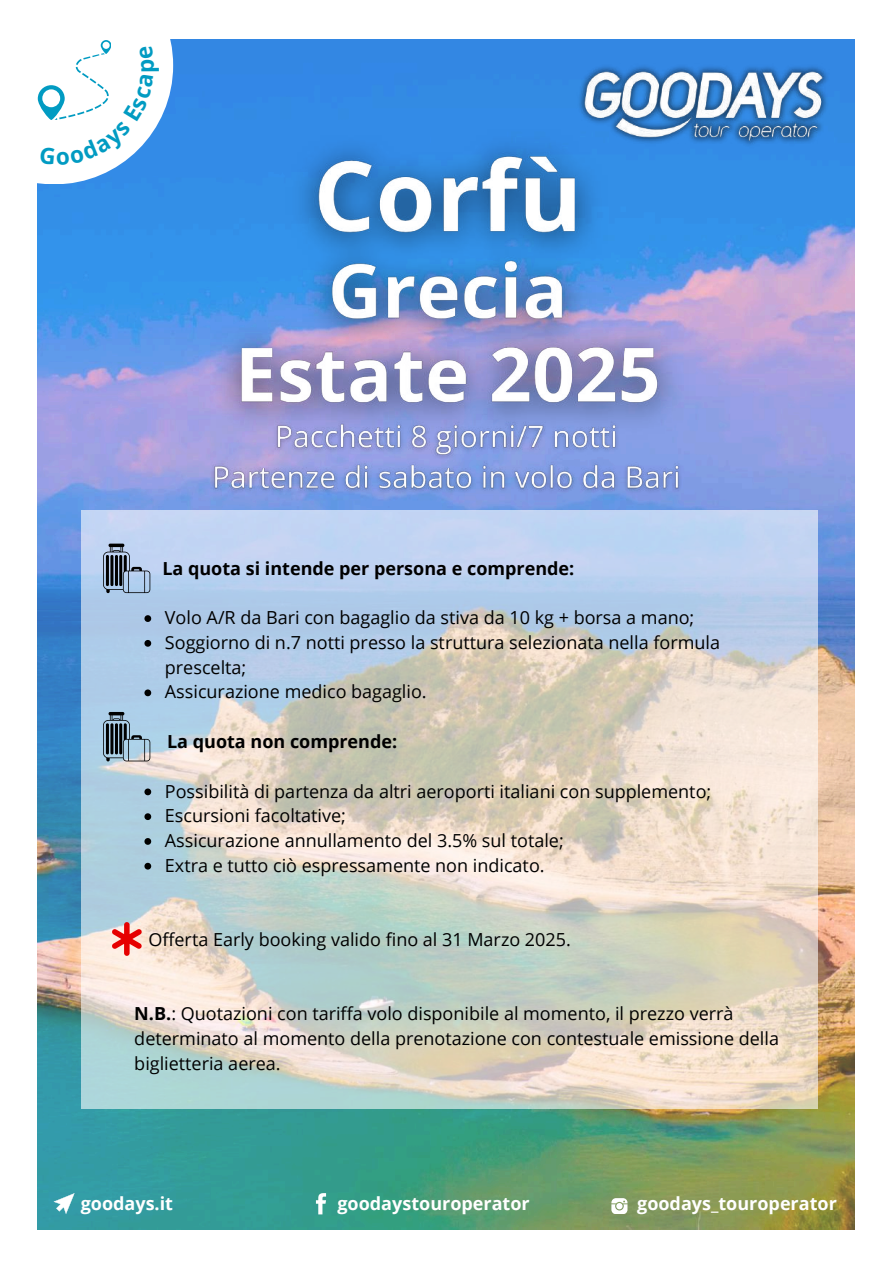
<style>
.page{position:relative;width:894px;height:1264px;background:#fff}
.page>*{position:absolute;margin:0;border:0;box-sizing:border-box;transform-origin:0 0}
.t1{font:700 22.5px "Open Sans";color:#019bc2}
.t2{font:18px/24.8px "Open Sans";color:#000}
.t3{font:700 18px "Open Sans";color:#000}
.t4{font:700 18px "Open Sans";color:#fff}
.s1{font-weight:700}
</style>
<div class="page">
<img style="left:38px;top:40px;width:815px;height:1189px">
<div style="left:0;top:0;width:173px;height:184px;background:#fff"></div>
<img style="left:552px;top:39px;width:302px;height:174px">
<svg style="left:53px;top:1192px;width:22px;height:22px"></svg>
<svg style="left:316px;top:1193px;width:10px;height:21px"></svg>
<svg style="left:611px;top:1198px;width:16px;height:15px"></svg>
<img style="left:205px;top:449px;width:482px;height:50px">
<img style="left:198px;top:117px;width:503px;height:332px">
<svg style="left:81px;top:510px;width:736px;height:598px"></svg>
<svg style="left:144px;top:615px;width:7px;height:7px"></svg>
<svg style="left:144px;top:640px;width:7px;height:6px"></svg>
<svg style="left:144px;top:689px;width:7px;height:7px"></svg>
<svg style="left:144px;top:788px;width:7px;height:7px"></svg>
<svg style="left:144px;top:813px;width:7px;height:7px"></svg>
<svg style="left:144px;top:838px;width:7px;height:6px"></svg>
<svg style="left:144px;top:862px;width:7px;height:7px"></svg>
<svg style="left:103px;top:543px;width:47px;height:50px"></svg>
<hr style="left:115px;top:555px;width:3px;height:31px;background:#000">
<hr style="left:110px;top:555px;width:3px;height:31px;background:#000">
<hr style="left:106px;top:555px;width:3px;height:31px;background:#000">
<hr style="left:119px;top:555px;width:3px;height:31px;background:#000">
<svg style="left:103px;top:712px;width:47px;height:49px"></svg>
<hr style="left:115px;top:723px;width:3px;height:31px;background:#000">
<hr style="left:110px;top:723px;width:3px;height:31px;background:#000">
<hr style="left:106px;top:723px;width:3px;height:31px;background:#000">
<hr style="left:119px;top:723px;width:3px;height:31px;background:#000">
<svg style="left:112px;top:922px;width:30px;height:33px"></svg>
<svg style="left:38px;top:40px;width:116px;height:125px"></svg>
<p class="t1" style="left:130px;top:73px;width:16px;rotate:-90deg">p</p>
<p class="t3" style="left:162px;top:555px;width:413px">La quota si intende per persona e comprende:</p>
<p class="t2" style="left:165px;top:605px;width:556px">Volo A/R da Bari con bagaglio da stiva da 10 kg + borsa a mano; Soggiorno di n.7 notti presso la struttura selezionata nella formula prescelta;<br>Assicurazione medico bagaglio.</p>
<p class="t3" style="left:167px;top:728px;width:232px">La quota non comprende:</p>
<p class="t2" style="left:165px;top:778px;width:547px">Possibilità di partenza da altri aeroporti italiani con supplemento; Escursioni facoltative;<br>Assicurazione annullamento del 3.5% sul totale;<br>Extra e tutto ciò espressamente non indicato.</p>
<p class="t2" style="left:148px;top:926px;width:424px">Offerta Early booking valido fino al 31 Marzo 2025.</p>
<p class="t2" style="left:134px;top:1001px;width:646px"><span class="s1">N.B.</span>: Quotazioni con tariffa volo disponibile al momento, il prezzo verrà determinato al momento della prenotazione con contestuale emissione della biglietteria aerea.</p>
<p class="t4" style="left:81px;top:1191px;width:94px">goodays.it</p>
<p class="t4" style="left:337px;top:1191px;width:194px">goodaystouroperator</p>
<p class="t4" style="left:637px;top:1191px;width:201px">goodays_touroperator</p>
</div>
